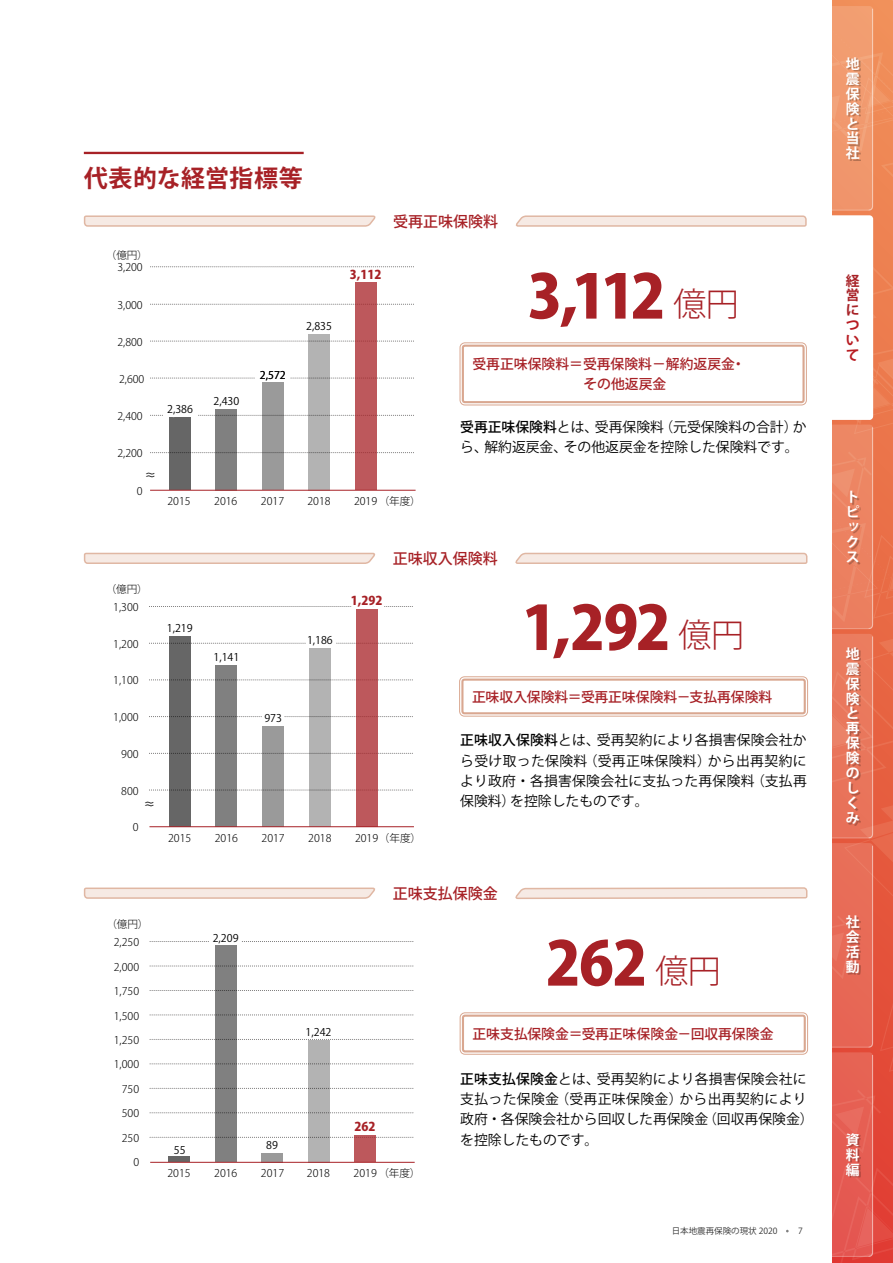
<style>
.page{position:relative;width:893px;height:1263px;background:#fff}
.page>*{position:absolute;margin:0;border:0;box-sizing:border-box;transform-origin:0 0}
.t1{font:800 60px "Koz Go Pro";letter-spacing:-.035em;color:#a72126}
.t2{font:700 24px "Koz Go Pro";letter-spacing:.02em;color:#a72126}
.t3{font:300 15.6px "Koz Go Pr 6 N";color:#000}
.t4{font:500 15px "Koz Go Pro";color:#a72126}
.t5{font:13.8px/20.2px "Koz Go Pro";color:#000}
.t6{font:500 13.8px/20.2px "Koz Go Pro";color:#a72126}
.t7{font:700 13.8px/14.9px "Koz Go Pro";color:#fff;text-align:justify}
.t8{font:700 13.8px/14.9px "Koz Go Pro";color:#a72126;text-align:justify}
.t9{font:700 13.8px/14.9px "Koz Go Pro";color:#b81c22;text-align:justify}
.t10{font:800 12.15px "Koz Go Pro";color:#a72126}
.t11{font:300 10.65px "Koz Go Pro";color:#000}
.t12{font:10.65px "Koz Go Pro";color:#000}
.t13{font:8.55px "Koz Go Pro";color:#333}
.s1{font-weight:300;font-size:33px}
.s2{font-weight:500}
</style>
<div class="page">
<svg style="left:149px;top:790px;width:264px;height:1px"></svg>
<svg style="left:149px;top:753px;width:264px;height:1px"></svg>
<svg style="left:149px;top:716px;width:264px;height:1px"></svg>
<svg style="left:149px;top:680px;width:264px;height:1px"></svg>
<svg style="left:149px;top:643px;width:264px;height:1px"></svg>
<div style="left:169px;top:636px;width:21px;height:191px;background:#666"></div>
<div style="left:216px;top:665px;width:21px;height:162px;background:#808080"></div>
<div style="left:263px;top:726px;width:21px;height:101px;background:#9a9a9a"></div>
<div style="left:309px;top:648px;width:22px;height:179px;background:#b3b3b3"></div>
<svg style="left:149px;top:606px;width:264px;height:6px"></svg>
<div style="left:356px;top:609px;width:21px;height:218px;background:#bd585c"></div>
<div style="left:263px;top:709px;width:21px;height:15px;background:#fff"></div>
<div style="left:306px;top:630px;width:29px;height:15px;background:#fff"></div>
<hr style="left:149px;top:826px;width:265px;height:1px;background:#a72126">
<svg style="left:150px;top:1137px;width:264px;height:1px"></svg>
<svg style="left:150px;top:1112px;width:264px;height:1px"></svg>
<svg style="left:150px;top:1088px;width:264px;height:1px"></svg>
<svg style="left:150px;top:1039px;width:264px;height:1px"></svg>
<svg style="left:150px;top:1063px;width:264px;height:1px"></svg>
<svg style="left:150px;top:990px;width:264px;height:1px"></svg>
<svg style="left:150px;top:966px;width:264px;height:1px"></svg>
<svg style="left:150px;top:1015px;width:264px;height:1px"></svg>
<svg style="left:150px;top:941px;width:264px;height:1px"></svg>
<div style="left:168px;top:1156px;width:22px;height:6px;background:#666"></div>
<div style="left:215px;top:944px;width:21px;height:218px;background:#808080"></div>
<div style="left:261px;top:1153px;width:21px;height:9px;background:#9a9a9a"></div>
<div style="left:209px;top:930px;width:32px;height:14px;background:#fff"></div>
<div style="left:308px;top:1040px;width:21px;height:122px;background:#b3b3b3"></div>
<div style="left:355px;top:1136px;width:21px;height:26px;background:#bd585c"></div>
<hr style="left:150px;top:1162px;width:265px;height:1px;background:#a72126">
<svg style="left:151px;top:304px;width:263px;height:1px"></svg>
<svg style="left:152px;top:341px;width:262px;height:1px"></svg>
<svg style="left:152px;top:378px;width:262px;height:1px"></svg>
<svg style="left:151px;top:452px;width:263px;height:1px"></svg>
<svg style="left:152px;top:267px;width:262px;height:1px"></svg>
<div style="left:355px;top:282px;width:21px;height:208px;background:#bd585c"></div>
<div style="left:256px;top:368px;width:34px;height:12px;background:#fff"></div>
<div style="left:169px;top:417px;width:21px;height:73px;background:#666"></div>
<div style="left:215px;top:409px;width:22px;height:81px;background:#808080"></div>
<div style="left:262px;top:383px;width:21px;height:107px;background:#9a9a9a"></div>
<div style="left:308px;top:334px;width:22px;height:156px;background:#b3b3b3"></div>
<svg style="left:151px;top:399px;width:263px;height:29px"></svg>
<hr style="left:151px;top:490px;width:264px;height:1px;background:#a72126">
<svg style="left:83px;top:215px;width:293px;height:12px;background:#f0ded5"></svg>
<svg style="left:515px;top:215px;width:292px;height:12px;background:#f0ded5"></svg>
<hr style="left:84px;top:152px;width:220px;height:2px;background:#a72126">
<div style="left:460px;top:342px;width:347px;height:63px;border:1px solid #d9a790;border-radius:5px"></div>
<div style="left:462px;top:345px;width:343px;height:58px;border:2px solid #d9a790;border-radius:2px"></div>
<div style="left:459px;top:676px;width:349px;height:40px;border:1px solid #d9a790;border-radius:5px"></div>
<div style="left:461px;top:678px;width:345px;height:36px;border:2px solid #d9a790;border-radius:2px"></div>
<svg style="left:83px;top:552px;width:293px;height:12px;background:#f0ded5"></svg>
<svg style="left:515px;top:552px;width:293px;height:12px;background:#f0ded5"></svg>
<div style="left:460px;top:1012px;width:348px;height:42px;border:1px solid #d9a790;border-radius:5px"></div>
<div style="left:462px;top:1014px;width:344px;height:38px;border:2px solid #d9a790;border-radius:2px"></div>
<svg style="left:83px;top:887px;width:292px;height:12px;background:#f0ded5"></svg>
<svg style="left:515px;top:887px;width:293px;height:12px;background:#f0ded5"></svg>
<svg style="left:832px;top:0;width:61px;height:1263px;background:#ea8268"></svg>
<h2 class="t2" style="left:84px;top:163px;width:221px">代表的な経営指標等</h2>
<p class="t11" style="left:106px;top:248px;width:43px">（億円）</p>
<p class="t11" style="left:117px;top:260px;width:27px">3,200</p>
<p class="t11" style="left:117px;top:298px;width:27px">3,000</p>
<p class="t11" style="left:117px;top:335px;width:27px">2,800</p>
<p class="t11" style="left:119px;top:372px;width:27px">2,600</p>
<p class="t11" style="left:117px;top:409px;width:27px">2,400</p>
<p class="t11" style="left:117px;top:446px;width:27px">2,200</p>
<p class="t3" style="left:145px;top:465px;width:12px">≈</p>
<p class="t11" style="left:137px;top:484px;width:7px">0</p>
<p class="t12" style="left:167px;top:402px;width:27px">2,386</p>
<p class="t12" style="left:213px;top:394px;width:27px">2,430</p>
<p class="t12" style="left:260px;top:368px;width:27px">2,572</p>
<p class="t12" style="left:306px;top:319px;width:27px">2,835</p>
<p class="t11" style="left:168px;top:494px;width:25px">2015</p>
<p class="t11" style="left:214px;top:494px;width:25px">2016</p>
<p class="t11" style="left:261px;top:494px;width:25px">2017</p>
<p class="t11" style="left:307px;top:494px;width:25px">2018</p>
<p class="t4" style="left:393px;top:212px;width:106px">受再正味保険料</p>
<p class="t10" style="left:350px;top:266px;width:33px">3,112</p>
<h1 class="t1" style="left:527px;top:257px;width:213px">3,112 <span class="s1">億円</span></h1>
<p class="t6" style="left:583px;top:355px;width:163px;text-indent:-111px">受再正味保険料＝受再保険料－解約返戻金・その他返戻金</p>
<p class="t5" style="left:460px;top:417px;width:348px"><span class="s2">受再正味保険料</span>とは、受再保険料（元受保険料の合計）から、解約返戻金、その他返戻金を控除した保険料です。</p>
<p class="t11" style="left:354px;top:494px;width:68px">2019（年度）</p>
<p class="t11" style="left:106px;top:582px;width:43px">（億円）</p>
<p class="t11" style="left:113px;top:600px;width:27px">1,300</p>
<p class="t11" style="left:113px;top:637px;width:27px">1,200</p>
<p class="t11" style="left:113px;top:674px;width:27px">1,100</p>
<p class="t11" style="left:113px;top:710px;width:27px">1,000</p>
<p class="t11" style="left:121px;top:747px;width:19px">900</p>
<p class="t11" style="left:121px;top:784px;width:19px">800</p>
<p class="t3" style="left:144px;top:794px;width:12px">≈</p>
<p class="t11" style="left:133px;top:820px;width:7px">0</p>
<p class="t12" style="left:167px;top:621px;width:27px">1,219</p>
<p class="t12" style="left:214px;top:650px;width:27px">1,141</p>
<p class="t12" style="left:307px;top:633px;width:27px">1,186</p>
<p class="t12" style="left:264px;top:711px;width:19px">973</p>
<p class="t11" style="left:168px;top:831px;width:25px">2015</p>
<p class="t11" style="left:215px;top:831px;width:25px">2016</p>
<p class="t11" style="left:262px;top:831px;width:25px">2017</p>
<p class="t11" style="left:308px;top:831px;width:25px">2018</p>
<p class="t11" style="left:106px;top:917px;width:43px">（億円）</p>
<p class="t11" style="left:114px;top:935px;width:27px">2,250</p>
<p class="t11" style="left:114px;top:960px;width:27px">2,000</p>
<p class="t11" style="left:114px;top:984px;width:27px">1,750</p>
<p class="t11" style="left:114px;top:1009px;width:27px">1,500</p>
<p class="t11" style="left:114px;top:1033px;width:27px">1,250</p>
<p class="t11" style="left:114px;top:1057px;width:27px">1,000</p>
<p class="t11" style="left:122px;top:1082px;width:19px">750</p>
<p class="t11" style="left:122px;top:1106px;width:19px">500</p>
<p class="t11" style="left:122px;top:1131px;width:19px">250</p>
<p class="t11" style="left:133px;top:1155px;width:7px">0</p>
<p class="t12" style="left:213px;top:931px;width:27px">2,209</p>
<p class="t12" style="left:306px;top:1025px;width:27px">1,242</p>
<p class="t12" style="left:174px;top:1143px;width:13px">55</p>
<p class="t12" style="left:266px;top:1138px;width:13px">89</p>
<p class="t11" style="left:167px;top:1166px;width:25px">2015</p>
<p class="t11" style="left:214px;top:1166px;width:25px">2016</p>
<p class="t11" style="left:261px;top:1166px;width:25px">2017</p>
<p class="t11" style="left:307px;top:1166px;width:25px">2018</p>
<p class="t4" style="left:393px;top:549px;width:107px">正味収入保険料</p>
<p class="t10" style="left:351px;top:593px;width:33px">1,292</p>
<h1 class="t1" style="left:522px;top:589px;width:223px">1,292 <span class="s1">億円</span></h1>
<p class="t6" style="left:472px;top:687px;width:302px">正味収入保険料＝受再正味保険料− 支払再保険料</p>
<p class="t5" style="left:460px;top:730px;width:348px;text-align:justify"><span class="s2">正味収入保険料</span>とは、受再契約により各損害保険会社から受け取った保険料（受再正味保険料）から出再契約により政府・各損害保険会社に支払った再保険料（支払再保険料）を控除したものです。</p>
<p class="t11" style="left:355px;top:831px;width:67px">2019（年度）</p>
<p class="t4" style="left:393px;top:884px;width:107px">正味支払保険金</p>
<h1 class="t1" style="left:546px;top:924px;width:176px">262 <span class="s1">億円</span></h1>
<p class="t10" style="left:354px;top:1118px;width:23px">262</p>
<p class="t11" style="left:354px;top:1166px;width:68px">2019（年度）</p>
<p class="t6" style="left:472px;top:1024px;width:302px">正味支払保険金＝受再正味保険金－回収再保険金</p>
<p class="t5" style="left:460px;top:1069px;width:355px"><span class="s2">正味支払保険金</span>とは、受再契約により各損害保険会社に支払った保険金（受再正味保険金）から出再契約により政府・各保険会社から回収した再保険金（回収再保険金）を控除したものです。</p>
<p class="t13" style="left:672px;top:1226px;width:107px">日本地震再保険の現状 2020</p>
<p class="t13" style="left:798px;top:1226px;width:6px">7</p>
<p class="t7" style="left:846px;top:57px;width:15px;text-align:left">地震保険と当社</p>
<p class="t8" style="left:846px;top:274px;width:15px">経営に</p>
<p class="t9" style="left:846px;top:319px;width:15px">ついて</p>
<p class="t7" style="left:846px;top:491px;width:15px">トピックス</p>
<p class="t7" style="left:846px;top:647px;width:15px;text-align:left">地震保険と再保険のしくみ</p>
<p class="t7" style="left:846px;top:916px;width:15px">社会活動</p>
<p class="t7" style="left:846px;top:1133px;width:15px">資料編</p>
</div>
